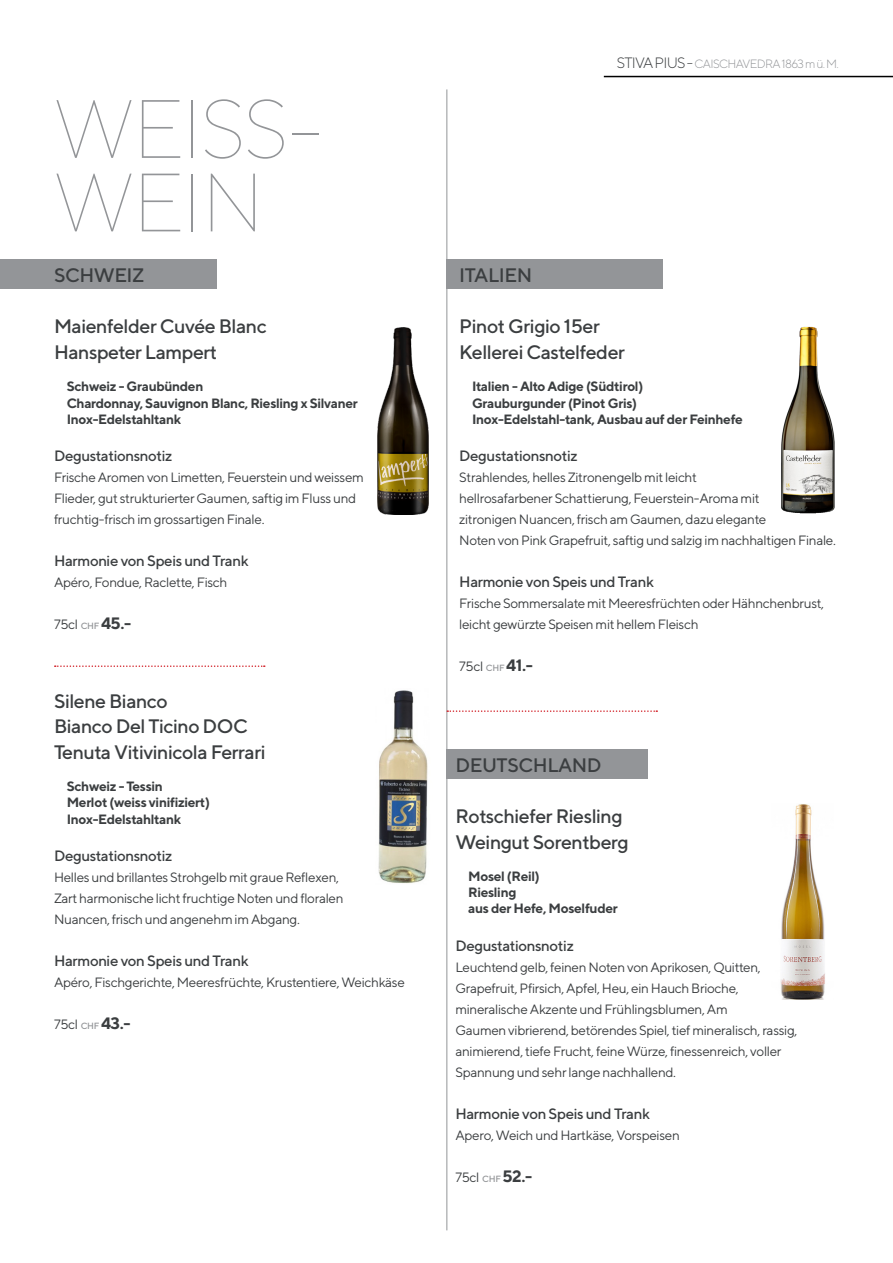
<style>
.page{position:relative;width:893px;height:1263px;background:#fff}
.page>*{position:absolute;margin:0;border:0;box-sizing:border-box;transform-origin:0 0}
.t1{font:100 82.5px/73.5px "TT Norms";letter-spacing:-.025em;color:#939598}
.t2{font:500 19.5px/25.5px "TT Norms";letter-spacing:-.025em;color:#3b3e40}
.t3{font:500 15px "TT Norms";letter-spacing:-.025em;color:#3b3e40}
.t4{font:13.5px/21px "TT Norms";letter-spacing:-.025em;color:#3b3e40}
.t5{font:700 13.5px/16.2px "TT Norms";letter-spacing:-.025em;color:#3b3e40}
.t6{font:300 12px "TT Norms";letter-spacing:-.05em;color:#939598}
.s1{font-weight:500;font-size:9px;color:#939598}
.s2{font-weight:700;font-size:16.5px}
.s3{font-size:15px;color:#3b3e40}
</style>
<div class="page">
<div style="left:0;top:259px;width:216px;height:29px;background:#939598"></div>
<div style="left:446px;top:259px;width:217px;height:29px;background:#939598"></div>
<hr style="left:446px;top:89px;width:1px;height:1141px;background:#939598">
<hr style="left:604px;top:76px;width:289px;height:1px;background:#000">
<img style="left:377px;top:327px;width:51px;height:187px">
<img style="left:781px;top:327px;width:54px;height:187px">
<div style="left:446px;top:749px;width:201px;height:30px;background:#939598"></div>
<img style="left:780px;top:804px;width:45px;height:195px">
<svg style="left:447px;top:710px;width:210px;height:2px"></svg>
<svg style="left:55px;top:665px;width:210px;height:2px"></svg>
<img style="left:378px;top:690px;width:50px;height:194px">
<h1 class="t1" style="left:54px;top:91px;width:270px">WEISS-<br>WEIN</h1>
<h2 class="t2" style="left:54px;top:262px;width:92px">SCHWEIZ</h2>
<h2 class="t2" style="left:54px;top:313px;width:214px">Maienfelder Cuvée Blanc<br>Hanspeter Lampert</h2>
<p class="t5" style="left:67px;top:378px;width:293px">Schweiz - Graubünden<br>Chardonnay, Sauvignon Blanc, Riesling x Silvaner<br>Inox-Edelstahltank</p>
<p class="t3" style="left:54px;top:446px;width:120px">Degustationsnotiz</p>
<p class="t4" style="left:54px;top:466px;width:311px">Frische Aromen von Limetten, Feuerstein und weissem<br>Flieder, gut strukturierter Gaumen, saftig im Fluss und fruchtig-frisch im grossartigen Finale.</p>
<p class="t3" style="left:54px;top:551px;width:196px">Harmonie von Speis und Trank</p>
<p class="t4" style="left:54px;top:571px;width:175px">Apéro, Fondue, Raclette, Fisch</p>
<p class="t4" style="left:54px;top:613px;width:79px">75cl <span class="s1">CHF</span> <span class="s2">45.-</span></p>
<h2 class="t2" style="left:54px;top:688px;width:213px">Silene Bianco<br>Bianco Del Ticino DOC<br>Tenuta Vitivinicola Ferrari</h2>
<p class="t5" style="left:67px;top:778px;width:145px">Schweiz - Tessin<br>Merlot (weiss vinifiziert)<br>Inox-Edelstahltank</p>
<p class="t3" style="left:54px;top:846px;width:120px">Degustationsnotiz</p>
<p class="t4" style="left:54px;top:866px;width:291px">Helles und brillantes Strohgelb mit graue Reflexen,<br>Zart harmonische licht fruchtige Noten und floralen<br>Nuancen, frisch und angenehm im Abgang.</p>
<p class="t3" style="left:54px;top:951px;width:196px">Harmonie von Speis und Trank</p>
<p class="t4" style="left:54px;top:971px;width:352px">Apéro, Fischgerichte, Meeresfrüchte, Krustentiere, Weichkäse</p>
<p class="t4" style="left:54px;top:1013px;width:78px">75cl <span class="s1">CHF</span> <span class="s2">43.-</span></p>
<p class="t6" style="left:617px;top:57px;width:224px"><span class="s3">STIVA PIUS -</span> CAISCHAVEDRA 1863 m ü. M.</p>
<h2 class="t2" style="left:459px;top:262px;width:74px">ITALIEN</h2>
<h2 class="t2" style="left:459px;top:313px;width:167px">Pinot Grigio 15er<br>Kellerei Castelfeder</h2>
<p class="t5" style="left:472px;top:378px;width:272px">Italien - Alto Adige (Südtirol)<br>Grauburgunder (Pinot Gris)<br>Inox-Edelstahl-tank, Ausbau auf der Feinhefe</p>
<p class="t3" style="left:459px;top:446px;width:120px">Degustationsnotiz</p>
<p class="t4" style="left:459px;top:466px;width:378px">Strahlendes, helles Zitronengelb mit leicht<br>hellrosafarbener Schattierung, Feuerstein-Aroma mit<br>zitronigen Nuancen, frisch am Gaumen, dazu elegante<br>Noten von Pink Grapefruit, saftig und salzig im nachhaltigen Finale.</p>
<p class="t3" style="left:459px;top:572px;width:196px">Harmonie von Speis und Trank</p>
<p class="t4" style="left:459px;top:592px;width:366px">Frische Sommersalate mit Meeresfrüchten oder Hähnchenbrust, leicht gewürzte Speisen mit hellem Fleisch</p>
<p class="t4" style="left:459px;top:655px;width:75px">75cl <span class="s1">CHF</span> <span class="s2">41.-</span></p>
<h2 class="t2" style="left:455px;top:752px;width:148px">DEUTSCHLAND</h2>
<h2 class="t2" style="left:455px;top:803px;width:175px">Rotschiefer Riesling<br>Weingut Sorentberg</h2>
<p class="t5" style="left:468px;top:868px;width:151px">Mosel (Reil)<br>Riesling<br>aus der Hefe, Moselfuder</p>
<p class="t3" style="left:455px;top:936px;width:120px">Degustationsnotiz</p>
<p class="t4" style="left:455px;top:956px;width:344px">Leuchtend gelb, feinen Noten von Aprikosen, Quitten, Grapefruit, Pfirsich, Apfel, Heu, ein Hauch Brioche, mineralische Akzente und Frühlingsblumen, Am<br>Gaumen vibrierend, betörendes Spiel, tief mineralisch, rassig, animierend, tiefe Frucht, feine Würze, finessenreich, voller Spannung und sehr lange nachhallend.</p>
<p class="t3" style="left:455px;top:1104px;width:196px">Harmonie von Speis und Trank</p>
<p class="t4" style="left:455px;top:1124px;width:226px">Apero, Weich und Hartkäse, Vorspeisen</p>
<p class="t4" style="left:455px;top:1166px;width:78px">75cl <span class="s1">CHF</span> <span class="s2">52.-</span></p>
</div>
